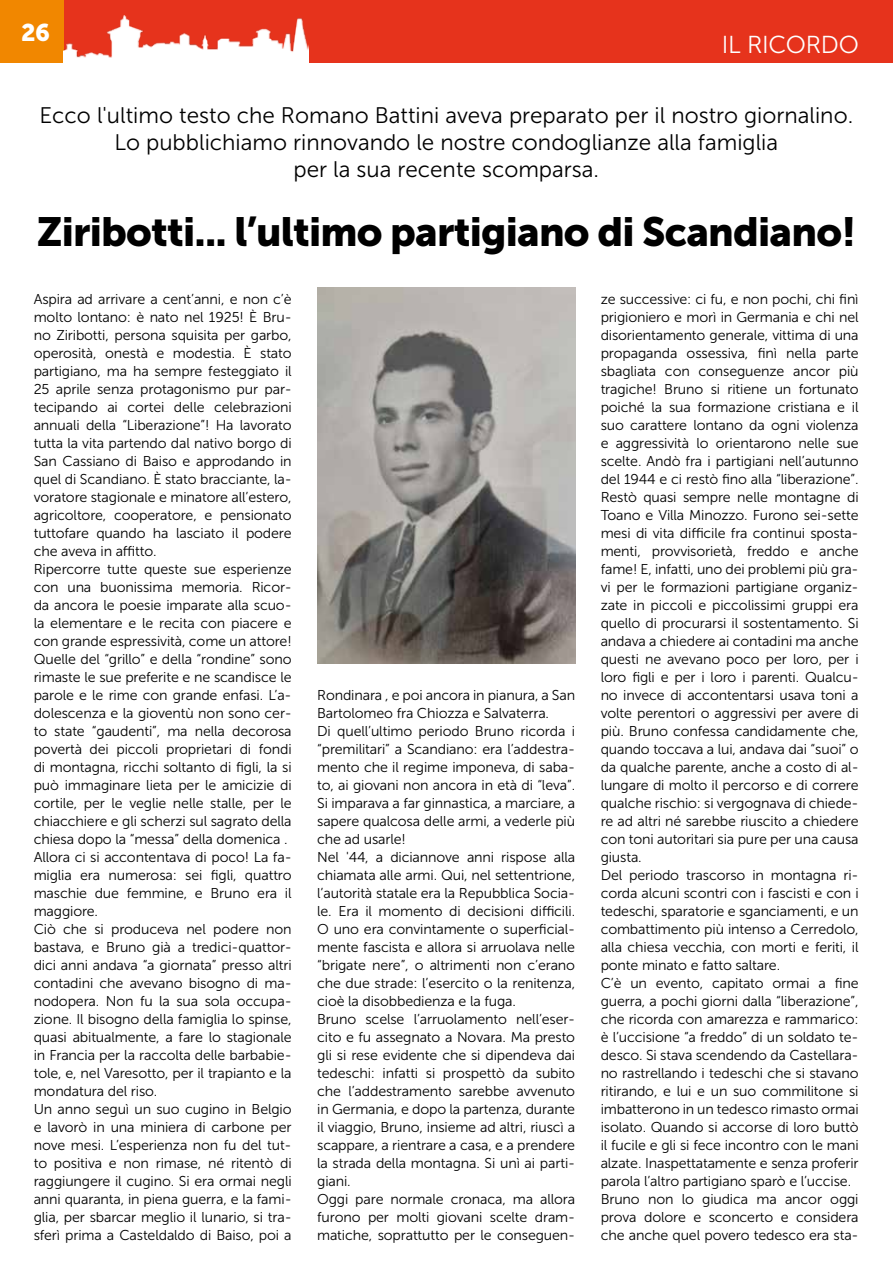
<style>
.page{position:relative;width:893px;height:1263px;background:#fff}
.page>*{position:absolute;margin:0;border:0;box-sizing:border-box;transform-origin:0 0}
.t1{font:40.5px "Museo Sans 900";letter-spacing:-.02em;color:#000}
.t2{font:24.45px "Museo Sans 300";letter-spacing:-.01em;color:#fff}
.t3{font:24px "Museo Sans 900";color:#fff}
.t4{font:22.5px/27px "Museo Sans 300";color:#000;text-align:center}
.t5{font:14.25px/18px "Museo Sans 300";letter-spacing:-.01em;color:#000}
</style>
<div class="page">
<div style="left:0;top:0;width:893px;height:63px;background:#e6331c"></div>
<div style="left:0;top:0;width:64px;height:63px;background:#f18700"></div>
<img style="left:64px;top:16px;width:245px;height:47px">
<img style="left:317px;top:288px;width:258px;height:376px">
<h3 class="t3" style="left:21px;top:19px;width:31px">26</h3>
<h2 class="t2" style="left:722px;top:31px;width:139px">IL RICORDO</h2>
<h3 class="t4" style="left:39px;top:102px;width:815px">Ecco l'ultimo testo che Romano Battini aveva preparato per il nostro giornalino.<br>Lo pubblichiamo rinnovando le nostre condoglianze alla famiglia<br>per la sua recente scomparsa.</h3>
<h1 class="t1" style="left:37px;top:209px;width:821px">Ziribotti... l’ultimo partigiano di Scandiano!</h1>
<p class="t5" style="left:34px;top:290px;width:260px">Aspira ad arrivare a cent’anni, e non c’è molto lontano: è nato nel 1925! È Bru&shy;no Ziribotti, persona squisita per garbo, operosità, onestà e modestia. È stato partigiano, ma ha sempre festeggiato il 25 aprile senza protagonismo pur par&shy;tecipando ai cortei delle celebrazioni annuali della “Liberazione”! Ha lavorato tutta la vita partendo dal nativo borgo di San Cassiano di Baiso e approdando in quel di Scandiano. È stato bracciante, la&shy;voratore stagionale e minatore all’estero, agricoltore, cooperatore, e pensionato tuttofare quando ha lasciato il podere che aveva in affitto.<br>Ripercorre tutte queste sue esperienze con una buonissima memoria. Ricor&shy;da ancora le poesie imparate alla scuo&shy;la elementare e le recita con piacere e con grande espressività, come un attore!<br>Quelle del “grillo” e della “rondine” sono rimaste le sue preferite e ne scandisce le parole e le rime con grande enfasi. L’a&shy;dolescenza e la gioventù non sono cer&shy;to state “gaudenti”, ma nella decorosa povertà dei piccoli proprietari di fondi di montagna, ricchi soltanto di figli, la si può immaginare lieta per le amicizie di cortile, per le veglie nelle stalle, per le chiacchiere e gli scherzi sul sagrato della chiesa dopo la “messa” della domenica .<br>Allora ci si accontentava di poco! La fa&shy;miglia era numerosa: sei figli, quattro maschie due femmine, e Bruno era il maggiore.<br>Ciò che si produceva nel podere non bastava, e Bruno già a tredici-quattor&shy;dici anni andava “a giornata” presso altri contadini che avevano bisogno di ma&shy;nodopera. Non fu la sua sola occupa&shy;zione. Il bisogno della famiglia lo spinse, quasi abitualmente, a fare lo stagionale in Francia per la raccolta delle barbabie&shy;tole, e, nel Varesotto, per il trapianto e la mondatura del riso.<br>Un anno seguì un suo cugino in Belgio e lavorò in una miniera di carbone per nove mesi. L’esperienza non fu del tut&shy;to positiva e non rimase, né ritentò di raggiungere il cugino. Si era ormai negli anni quaranta, in piena guerra, e la fami&shy;glia, per sbarcar meglio il lunario, si tra&shy;sferì prima a Casteldaldo di Baiso, poi a</p>
<p class="t5" style="left:317px;top:686px;width:259px">Rondinara , e poi ancora in pianura, a San Bartolomeo fra Chiozza e Salvaterra.<br>Di quell’ultimo periodo Bruno ricorda i “premilitari” a Scandiano: era l’addestra&shy;mento che il regime imponeva, di saba&shy;to, ai giovani non ancora in età di “leva”.<br>Si imparava a far ginnastica, a marciare, a sapere qualcosa delle armi, a vederle più che ad usarle!<br>Nel '44, a diciannove anni rispose alla chiamata alle armi. Qui, nel settentrione, l’autorità statale era la Repubblica Socia&shy;le. Era il momento di decisioni difficili.<br>O uno era convintamente o superficial&shy;mente fascista e allora si arruolava nelle “brigate nere”, o altrimenti non c’erano che due strade: l’esercito o la renitenza, cioè la disobbedienza e la fuga.<br>Bruno scelse l’arruolamento nell’eser&shy;cito e fu assegnato a Novara. Ma presto gli si rese evidente che si dipendeva dai tedeschi: infatti si prospettò da subito che l’addestramento sarebbe avvenuto in Germania, e dopo la partenza, durante il viaggio, Bruno, insieme ad altri, riuscì a scappare, a rientrare a casa, e a prendere la strada della montagna. Si unì ai parti&shy;giani.<br>Oggi pare normale cronaca, ma allora furono per molti giovani scelte dram&shy;matiche, soprattutto per le conseguen-</p>
<p class="t5" style="left:601px;top:290px;width:259px">ze successive: ci fu, e non pochi, chi finì prigioniero e morì in Germania e chi nel disorientamento generale, vittima di una propaganda ossessiva, finì nella parte sbagliata con conseguenze ancor più tragiche! Bruno si ritiene un fortunato poiché la sua formazione cristiana e il suo carattere lontano da ogni violenza e aggressività lo orientarono nelle sue scelte. Andò fra i partigiani nell’autunno del 1944 e ci restò fino alla “liberazione”.<br>Restò quasi sempre nelle montagne di Toano e Villa Minozzo. Furono sei-sette mesi di vita difficile fra continui sposta&shy;menti, provvisorietà, freddo e anche fame! E, infatti, uno dei problemi più gra&shy;vi per le formazioni partigiane organiz&shy;zate in piccoli e piccolissimi gruppi era quello di procurarsi il sostentamento. Si andava a chiedere ai contadini ma anche questi ne avevano poco per loro, per i loro figli e per i loro i parenti. Qualcu&shy;no invece di accontentarsi usava toni a volte perentori o aggressivi per avere di più. Bruno confessa candidamente che, quando toccava a lui, andava dai “suoi” o da qualche parente, anche a costo di al&shy;lungare di molto il percorso e di correre qualche rischio: si vergognava di chiede&shy;re ad altri né sarebbe riuscito a chiedere con toni autoritari sia pure per una causa giusta.<br>Del periodo trascorso in montagna ri&shy;corda alcuni scontri con i fascisti e con i tedeschi, sparatorie e sganciamenti, e un combattimento più intenso a Cerredolo, alla chiesa vecchia, con morti e feriti, il ponte minato e fatto saltare.<br>C’è un evento, capitato ormai a fine guerra, a pochi giorni dalla “liberazione”, che ricorda con amarezza e rammarico: è l’uccisione “a freddo” di un soldato te&shy;desco. Si stava scendendo da Castellara&shy;no rastrellando i tedeschi che si stavano ritirando, e lui e un suo commilitone si imbatterono in un tedesco rimasto ormai isolato. Quando si accorse di loro buttò il fucile e gli si fece incontro con le mani alzate. Inaspettatamente e senza proferir parola l’altro partigiano sparò e l’uccise.<br>Bruno non lo giudica ma ancor oggi prova dolore e sconcerto e considera che anche quel povero tedesco era sta-</p>
</div>
